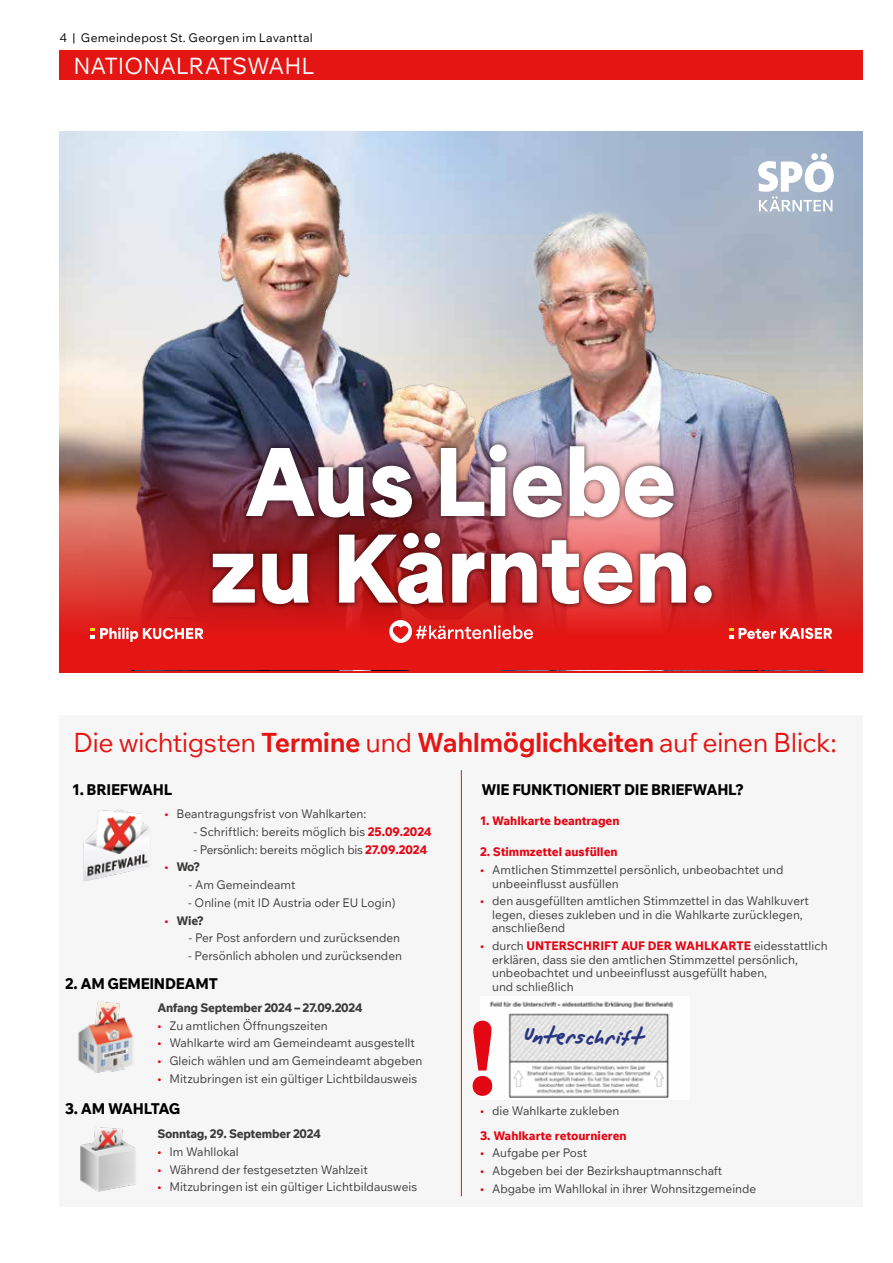
<style>
.page{position:relative;width:893px;height:1263px;background:#fff}
.page>*{position:absolute;margin:0;border:0;box-sizing:border-box;transform-origin:0 0}
.t1{font:34.8px "Alpha Mack AOE";color:#283583}
.t2{font:26.55px "Wix Madefor Text";letter-spacing:-.025em;color:#e41513}
.t3{font:22.65px "Wix Madefor Text";letter-spacing:-.01em;color:#fff}
.t4{font:800 15px "Wix Madefor Text";letter-spacing:-.02em;color:#000}
.t5{font:800 15px "Wix Madefor Text";letter-spacing:-.07em;color:#000}
.t6{font:12px/13.5px "Wix Madefor Text";color:#3c3c3b}
.t7{font:800 12px "Wix Madefor Text";color:#e30613}
.t8{font:800 12px "Wix Madefor Text";letter-spacing:-.02em;color:#3c3c3b}
.t9{font:12px "Wix Madefor Text";letter-spacing:-.02em;color:#3c3c3b}
.t10{font:12px "Wix Madefor Text";letter-spacing:.02em;color:#000}
.s1{font-weight:700}
.s2{color:#e30613}
.s3{font-weight:800;color:#e30613}
.s4{font-weight:400;color:#e30613}
</style>
<div class="page">
<div style="left:60px;top:50px;width:803px;height:30px;background:#e41513"></div>
<div style="left:60px;top:714px;width:803px;height:493px;background:#f6f6f6"></div>
<img style="left:83px;top:809px;width:66px;height:72px">
<img style="left:78px;top:1001px;width:55px;height:72px">
<img style="left:80px;top:1127px;width:56px;height:64px">
<hr style="left:461px;top:770px;width:1px;height:426px;background:#e41513">
<img style="left:490px;top:1001px;width:184px;height:97px">
<svg style="left:473px;top:1020px;width:19px;height:76px"></svg>
<img style="left:73px;top:146px;width:769px;height:240px">
<img style="left:60px;top:386px;width:803px;height:284px">
<div style="left:207px;top:439px;width:510px;height:171px;background:#000;opacity:.4"></div>
<svg style="left:213px;top:533px;width:499px;height:71px"></svg>
<img style="left:246px;top:444px;width:427px;height:73px">
<svg style="left:91px;top:627px;width:112px;height:15px"></svg>
<svg style="left:729px;top:628px;width:103px;height:11px"></svg>
<svg style="left:758px;top:153px;width:76px;height:58px"></svg>
<svg style="left:389px;top:620px;width:144px;height:23px"></svg>
<p class="t10" style="left:60px;top:29px;width:255px">4 | Gemeindepost St. Georgen im Lavanttal</p>
<h3 class="t3" style="left:73px;top:48px;width:242px">NATIONALRATSWAHL</h3>
<h2 class="t2" style="left:73px;top:722px;width:765px">Die wichtigsten <span class="s1">Termine</span> und <span class="s1">Wahlmöglichkeiten</span> auf einen Blick:</h2>
<p class="t4" style="left:72px;top:778px;width:101px">1. BRIEFWAHL</p>
<p class="t6" style="left:164px;top:806px;width:203px"><span class="s2">•</span> Beantragungsfrist von Wahlkarten:</p>
<p class="t6" style="left:193px;top:824px;width:240px">- Schriftlich: bereits möglich bis <span class="s3">25.09.2024</span></p>
<p class="t9" style="left:193px;top:840px;width:235px">- Persönlich: bereits möglich bis <span class="s3">27.09.2024</span></p>
<p class="t8" style="left:164px;top:857px;width:37px"><span class="s4">•</span> Wo?</p>
<p class="t6" style="left:189px;top:877px;width:108px">- Am Gemeindeamt</p>
<p class="t6" style="left:188px;top:895px;width:209px">- Online (mit ID Austria oder EU Login)</p>
<p class="t8" style="left:164px;top:910px;width:41px"><span class="s4">•</span> Wie?</p>
<p class="t6" style="left:189px;top:931px;width:213px">- Per Post anfordern und zurücksenden</p>
<p class="t6" style="left:188px;top:948px;width:215px">- Persönlich abholen und zurücksenden</p>
<p class="t4" style="left:65px;top:971px;width:154px">2. AM GEMEINDEAMT</p>
<p class="t8" style="left:157px;top:998px;width:207px">Anfang September 2024 – 27.09.2024</p>
<p class="t6" style="left:157px;top:1018px;width:172px"><span class="s2">•</span> Zu amtlichen Öffnungszeiten</p>
<p class="t6" style="left:157px;top:1035px;width:259px"><span class="s2">•</span> Wahlkarte wird am Gemeindeamt ausgestellt</p>
<p class="t6" style="left:157px;top:1053px;width:267px"><span class="s2">•</span> Gleich wählen und am Gemeindeamt abgeben</p>
<p class="t6" style="left:157px;top:1071px;width:261px"><span class="s2">•</span> Mitzubringen ist ein gültiger Lichtbildausweis</p>
<p class="t5" style="left:65px;top:1097px;width:117px">3. AM WAHLTAG</p>
<p class="t8" style="left:157px;top:1124px;width:165px">Sonntag, 29. September 2024</p>
<p class="t6" style="left:157px;top:1144px;width:83px"><span class="s2">•</span> Im Wahllokal</p>
<p class="t6" style="left:157px;top:1162px;width:212px"><span class="s2">•</span> Während der festgesetzten Wahlzeit</p>
<p class="t6" style="left:157px;top:1180px;width:261px"><span class="s2">•</span> Mitzubringen ist ein gültiger Lichtbildausweis</p>
<p class="t4" style="left:481px;top:778px;width:264px">WIE FUNKTIONIERT DIE BRIEFWAHL?</p>
<p class="t7" style="left:480px;top:811px;width:141px">1. Wahlkarte beantragen</p>
<p class="t7" style="left:480px;top:842px;width:139px">2. Stimmzettel ausfüllen</p>
<p class="t6" style="left:492px;top:862px;width:293px;text-indent:-12px"><span class="s2">•</span> Amtlichen Stimmzettel persönlich, unbeobachtet und unbeeinflusst ausfüllen</p>
<p class="t6" style="left:492px;top:894px;width:318px;text-indent:-12px"><span class="s2">•</span> den ausgefüllten amtlichen Stimmzettel in das Wahlkuvert legen, dieses zukleben und in die Wahlkarte zurücklegen, anschließend</p>
<p class="t6" style="left:492px;top:938px;width:337px;text-indent:-12px"><span class="s2">•</span> durch <span class="s3">UNTERSCHRIFT AUF DER WAHLKARTE</span> eidesstattlich erklären, dass sie den amtlichen Stimmzettel persönlich, unbeobachtet und unbeeinflusst ausgefüllt haben,<br>und schließlich</p>
<h1 class="t1" style="left:525px;top:1014px;width:121px;rotate:1deg">Unterschrift</h1>
<p class="t6" style="left:480px;top:1103px;width:141px"><span class="s2">•</span> die Wahlkarte zukleben</p>
<p class="t7" style="left:480px;top:1125px;width:148px">3. Wahlkarte retournieren</p>
<p class="t6" style="left:480px;top:1145px;width:109px"><span class="s2">•</span> Aufgabe per Post</p>
<p class="t6" style="left:480px;top:1163px;width:244px"><span class="s2">•</span> Abgeben bei der Bezirkshauptmannschaft</p>
<p class="t6" style="left:480px;top:1181px;width:278px"><span class="s2">•</span> Abgabe im Wahllokal in ihrer Wohnsitzgemeinde</p>
</div>
